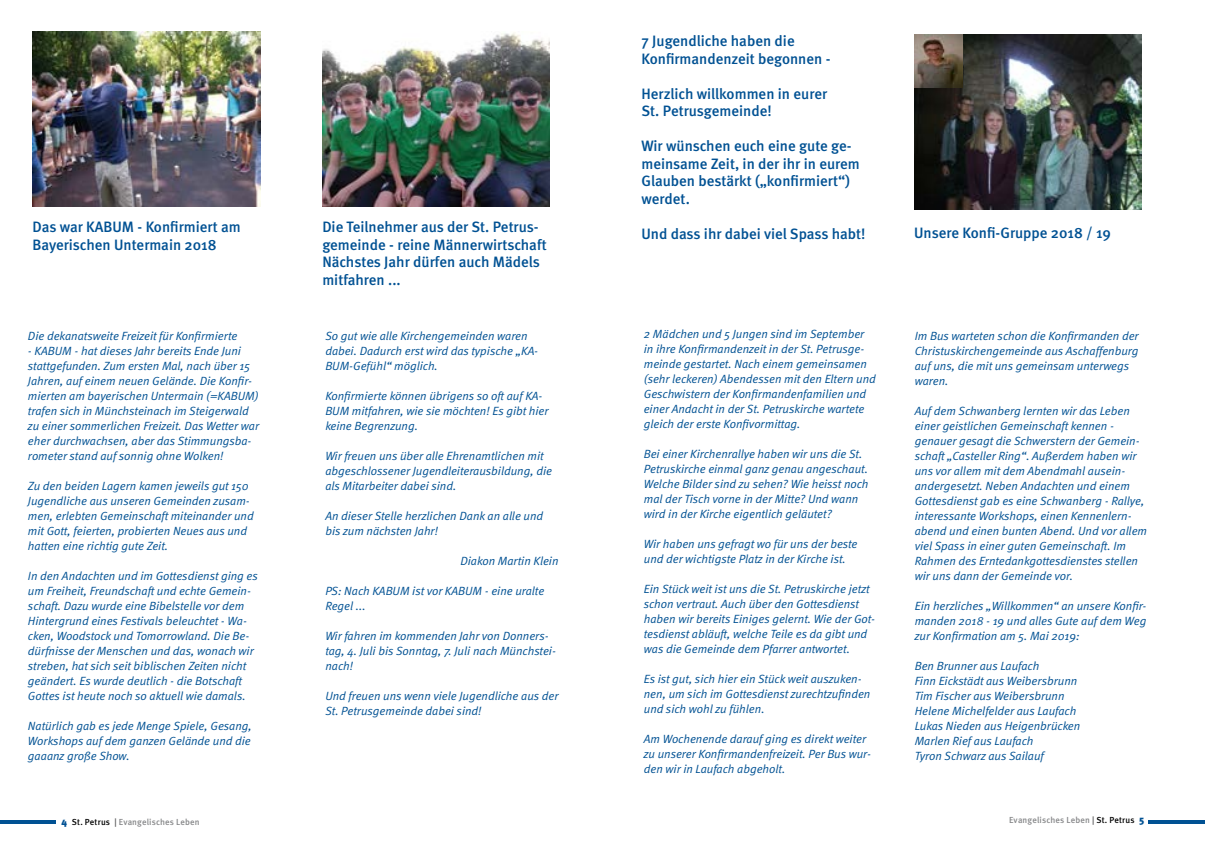
<style>
.page{position:relative;width:1205px;height:851px;background:#fff}
.page>*{position:absolute;margin:0;border:0;box-sizing:border-box;transform-origin:0 0}
.t1{font:500 15px/17.5px "Meta";color:#005193}
.t2{font:italic 11.88px/15px "Meta Normal";color:#005193}
.t3{font:500 8.75px "Meta";letter-spacing:.02em;color:#87888a}
.s1{font-weight:900;font-size:10px;color:#005193}
.s2{color:#000}
.s3{color:#58585a}
</style>
<div class="page">
<hr style="left:0;top:820px;width:56px;height:3px;background:#005193">
<hr style="left:1148px;top:820px;width:57px;height:3px;background:#005193">
<img style="left:322px;top:32px;width:228px;height:175px">
<img style="left:32px;top:31px;width:228px;height:176px">
<img style="left:914px;top:34px;width:228px;height:176px">
<img style="left:915px;top:34px;width:47px;height:53px">
<p class="t1" style="left:32px;top:218px;width:210px">Das war KABUM - Konfirmiert am<br>Bayerischen Untermain 2018</p>
<p class="t2" style="left:28px;top:328px;width:211px">Die dekanatsweite Freizeit für Konfirmierte</p>
<p class="t2" style="left:28px;top:343px;width:233px">- KABUM - hat dieses Jahr bereits Ende Juni stattgefunden. Zum ersten Mal, nach über 15<br>Jahren, auf einem neuen Gelände. Die Konfir&shy;mierten am bayerischen Untermain (=KABUM) trafen sich in Münchsteinach im Steigerwald zu einer sommerlichen Freizeit. Das Wetter war eher durchwachsen, aber das Stimmungsba&shy;rometer stand auf sonnig ohne Wolken!</p>
<p class="t2" style="left:28px;top:478px;width:227px">Zu den beiden Lagern kamen jeweils gut 150<br>Jugendliche aus unseren Gemeinden zusam&shy;men, erlebten Gemeinschaft miteinander und mit Gott, feierten, probierten Neues aus und hatten eine richtig gute Zeit.</p>
<p class="t2" style="left:28px;top:568px;width:231px">In den Andachten und im Gottesdienst ging es um Freiheit, Freundschaft und echte Gemein&shy;schaft. Dazu wurde eine Bibelstelle vor dem Hintergrund eines Festivals beleuchtet - Wa&shy;cken, Woodstock und Tomorrowland. Die Be&shy;dürfnisse der Menschen und das, wonach wir streben, hat sich seit biblischen Zeiten nicht geändert. Es wurde deutlich - die Botschaft Gottes ist heute noch so aktuell wie damals.</p>
<p class="t2" style="left:28px;top:718px;width:225px;text-align:justify">Natürlich gab es jede Menge Spiele, Gesang, Workshops auf dem ganzen Gelände und die gaaanz große Show.</p>
<p class="t1" style="left:322px;top:218px;width:226px">Die Teilnehmer aus der St. Petrus&shy;gemeinde - reine Männerwirtschaft<br>Nächstes Jahr dürfen auch Mädels mitfahren ...</p>
<p class="t2" style="left:325px;top:328px;width:214px">So gut wie alle Kirchengemeinden waren dabei. Dadurch erst wird das typische „KA-<br>BUM-Gefühl“ möglich.</p>
<p class="t2" style="left:325px;top:388px;width:225px">Konfirmierte können übrigens so oft auf KA-<br>BUM mitfahren, wie sie möchten! Es gibt hier keine Begrenzung.</p>
<p class="t2" style="left:325px;top:448px;width:228px">Wir freuen uns über alle Ehrenamtlichen mit abgeschlossener Jugendleiterausbildung, die als Mitarbeiter dabei sind.</p>
<p class="t2" style="left:325px;top:508px;width:219px">An dieser Stelle herzlichen Dank an alle und bis zum nächsten Jahr!</p>
<p class="t2" style="left:460px;top:553px;width:100px">Diakon Martin Klein</p>
<p class="t2" style="left:325px;top:583px;width:220px">PS: Nach KABUM ist vor KABUM - eine uralte<br>Regel ...</p>
<p class="t2" style="left:325px;top:628px;width:232px">Wir fahren im kommenden Jahr von Donners&shy;tag, 4. Juli bis Sonntag, 7. Juli nach Münchstei&shy;nach!</p>
<p class="t2" style="left:325px;top:688px;width:235px">Und freuen uns wenn viele Jugendliche aus der<br>St. Petrusgemeinde dabei sind!</p>
<p class="t1" style="left:641px;top:32px;width:190px">7 Jugendliche haben die<br>Konfirmandenzeit begonnen -</p>
<p class="t1" style="left:641px;top:84px;width:187px">Herzlich willkommen in eurer<br>St. Petrusgemeinde!</p>
<p class="t1" style="left:641px;top:137px;width:220px">Wir wünschen euch eine gute ge&shy;meinsame Zeit, in der ihr in eurem<br>Glauben bestärkt („konfirmiert“) werdet.</p>
<p class="t1" style="left:641px;top:224px;width:225px">Und dass ihr dabei viel Spass habt!</p>
<p class="t1" style="left:914px;top:223px;width:198px">Unsere Konfi-Gruppe 2018 / 19</p>
<p class="t2" style="left:644px;top:326px;width:233px">2 Mädchen und 5 Jungen sind im September in ihre Konfirmandenzeit in der St. Petrusge&shy;meinde gestartet. Nach einem gemeinsamen (sehr leckeren) Abendessen mit den Eltern und Geschwistern der Konfirmandenfamilien und einer Andacht in der St. Petruskirche wartete gleich der erste Konfivormittag.</p>
<p class="t2" style="left:644px;top:446px;width:226px">Bei einer Kirchenrallye haben wir uns die St.<br>Petruskirche einmal ganz genau angeschaut.<br>Welche Bilder sind zu sehen? Wie heisst noch mal der Tisch vorne in der Mitte? Und wann wird in der Kirche eigentlich geläutet?</p>
<p class="t2" style="left:644px;top:536px;width:215px">Wir haben uns gefragt wo für uns der beste und der wichtigste Platz in der Kirche ist.</p>
<p class="t2" style="left:644px;top:581px;width:233px">Ein Stück weit ist uns die St. Petruskirche jetzt schon vertraut. Auch über den Gottesdienst haben wir bereits Einiges gelernt. Wie der Got&shy;tesdienst abläuft, welche Teile es da gibt und was die Gemeinde dem Pfarrer antwortet.</p>
<p class="t2" style="left:644px;top:671px;width:228px">Es ist gut, sich hier ein Stück weit auszuken&shy;nen, um sich im Gottesdienst zurechtzufinden und sich wohl zu fühlen.</p>
<p class="t2" style="left:644px;top:731px;width:229px">Am Wochenende darauf ging es direkt weiter zu unserer Konfirmandenfreizeit. Per Bus wur&shy;den wir in Laufach abgeholt.</p>
<p class="t2" style="left:915px;top:328px;width:225px">Im Bus warteten schon die Konfirmanden der Christuskirchengemeinde aus Aschaffenburg auf uns, die mit uns gemeinsam unterwegs waren.</p>
<p class="t2" style="left:915px;top:403px;width:234px">Auf dem Schwanberg lernten wir das Leben einer geistlichen Gemeinschaft kennen - genauer gesagt die Schwerstern der Gemein&shy;schaft „Casteller Ring“. Außerdem haben wir uns vor allem mit dem Abendmahl ausein&shy;andergesetzt. Neben Andachten und einem Gottesdienst gab es eine Schwanberg - Rallye, interessante Workshops, einen Kennenlern&shy;abend und einen bunten Abend. Und vor allem viel Spass in einer guten Gemeinschaft. Im Rahmen des Erntedankgottesdienstes stellen wir uns dann der Gemeinde vor.</p>
<p class="t2" style="left:915px;top:598px;width:233px;text-align:justify">Ein herzliches „Willkommen“ an unsere Konfir&shy;manden 2018 - 19 und alles Gute auf dem Weg zur Konfirmation am 5. Mai 2019:</p>
<p class="t2" style="left:915px;top:658px;width:167px">Ben Brunner aus Laufach<br>Finn Eickstädt aus Weibersbrunn<br>Tim Fischer aus Weibersbrunn<br>Helene Michelfelder aus Laufach<br>Lukas Nieden aus Heigenbrücken<br>Marlen Rief aus Laufach<br>Tyron Schwarz aus Sailauf</p>
<p class="t3" style="left:61px;top:816px;width:140px"><span class="s1">4</span> <span class="s2">St. Petrus</span> <span class="s3">|</span> Evangelisches Leben</p>
<p class="t3" style="left:1009px;top:814px;width:137px">Evangelisches Leben <span class="s3">|</span> <span class="s2">St. Petrus</span> <span class="s1">5</span></p>
</div>
